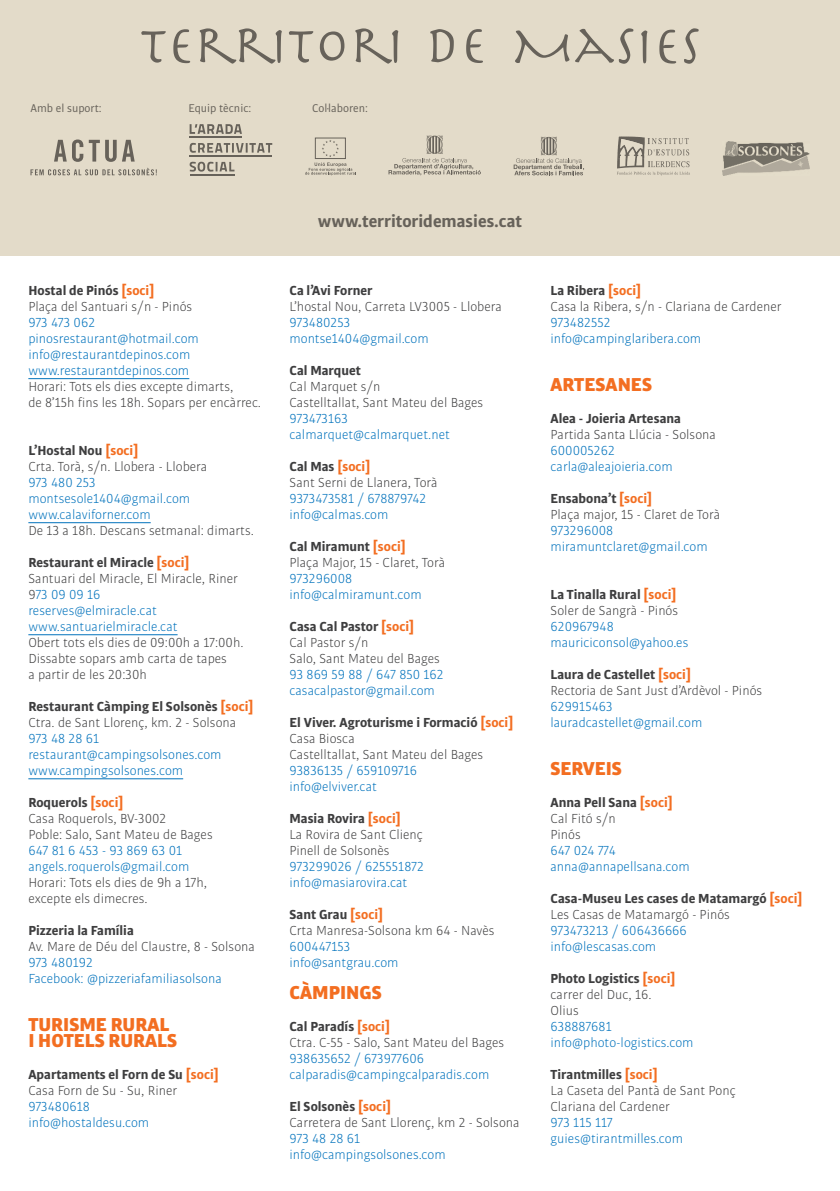
<style>
.page{position:relative;width:840px;height:1191px;background:#fff}
.page>*{position:absolute;margin:0;border:0;box-sizing:border-box;transform-origin:0 0}
.t1{font:900 20px/16px "Bulo";color:#f36e21}
.t2{font:700 18px "Bulo";color:#67625a}
.t3{font:300 14px/16px "Bulo";color:#3e3e3f}
.t4{font:300 14px/16px "Bulo";color:#0072bc}
.t5{font:700 14px/16px "Bulo";color:#3e3e3f}
.t6{font:12px "Bulo";color:#67625a}
.s1{font-weight:700}
.s2{font-weight:700;color:#f36e21}
.s3{font-weight:700;color:#3e3e3f}
.s4{color:#3e3e3f}
.s5{color:#f36e21}
.s6{font-weight:300}
</style>
<div class="page">
<div style="left:0;top:0;width:839px;height:255px;background:#e3dbc9"></div>
<hr style="left:28px;top:378px;width:161px;height:1px;background:#0072bc">
<hr style="left:28px;top:522px;width:123px;height:1px;background:#0072bc">
<hr style="left:28px;top:634px;width:149px;height:1px;background:#0072bc">
<hr style="left:28px;top:778px;width:155px;height:1px;background:#0072bc">
<svg style="left:54px;top:139px;width:81px;height:23px"></svg>
<svg style="left:30px;top:168px;width:127px;height:7px"></svg>
<svg style="left:189px;top:124px;width:53px;height:10px"></svg>
<hr style="left:189px;top:136px;width:53px;height:2px;background:#67625a">
<hr style="left:189px;top:155px;width:83px;height:1px;background:#67625a">
<svg style="left:189px;top:143px;width:83px;height:10px"></svg>
<hr style="left:189px;top:174px;width:45px;height:1px;background:#67625a">
<svg style="left:189px;top:162px;width:45px;height:10px"></svg>
<svg style="left:513px;top:137px;width:70px;height:38px"></svg>
<div style="left:315px;top:138px;width:30px;height:21px;border:1px solid #67625a"></div>
<svg style="left:305px;top:140px;width:51px;height:35px"></svg>
<svg style="left:388px;top:135px;width:92px;height:40px"></svg>
<svg style="left:617px;top:136px;width:72px;height:39px"></svg>
<img style="left:722px;top:141px;width:87px;height:34px">
<svg style="left:141px;top:31px;width:25px;height:32px"></svg>
<svg style="left:173px;top:29px;width:17px;height:34px"></svg>
<svg style="left:199px;top:28px;width:82px;height:36px"></svg>
<svg style="left:289px;top:31px;width:24px;height:32px"></svg>
<svg style="left:319px;top:31px;width:25px;height:30px"></svg>
<svg style="left:355px;top:28px;width:43px;height:36px"></svg>
<svg style="left:430px;top:29px;width:23px;height:33px"></svg>
<svg style="left:466px;top:29px;width:16px;height:34px"></svg>
<svg style="left:659px;top:30px;width:16px;height:34px"></svg>
<svg style="left:515px;top:28px;width:118px;height:36px"></svg>
<svg style="left:641px;top:30px;width:6px;height:33px"></svg>
<svg style="left:684px;top:28px;width:14px;height:36px"></svg>
<p class="t6" style="left:30px;top:101px;width:73px">Amb el suport:</p>
<p class="t6" style="left:188px;top:101px;width:64px">Equip tècnic:</p>
<p class="t6" style="left:312px;top:101px;width:57px">Col·laboren:</p>
<p class="t3" style="left:28px;top:282px;width:165px"><span class="s1">Hostal de Pinós</span> <span class="s2">[soci]<br></span>Plaça del Santuari s/n - Pinós</p>
<p class="t4" style="left:28px;top:314px;width:172px">973 473 062 pinosrestaurant@hotmail.com info@restaurantdepinos.com www.restaurantdepinos.com</p>
<p class="t3" style="left:28px;top:378px;width:234px">Horari: Tots els dies excepte dimarts,<br>de 8’15h fins les 18h. Sopars per encàrrec.</p>
<p class="t3" style="left:28px;top:442px;width:180px"><span class="s1">L’Hostal Nou</span> <span class="s2">[soci]<br></span>Crta. Torà, s/n. Llobera - Llobera</p>
<p class="t4" style="left:28px;top:474px;width:163px">973 480 253 montsesole1404@gmail.com www.calaviforner.com</p>
<p class="t3" style="left:28px;top:522px;width:227px">De 13 a 18h. Descans setmanal: dimarts.</p>
<p class="t4" style="left:28px;top:554px;width:211px"><span class="s3">Restaurant el Miracle</span> <span class="s2">[soci]<br></span><span class="s4">Santuari del Miracle, El Miracle, Riner<br>9</span>73 09 09 16<br>reserves@elmiracle.cat www.santuarielmiracle.cat</p>
<p class="t3" style="left:28px;top:634px;width:217px">Obert tots els dies de 09:00h a 17:00h.<br>Dissabte sopars amb carta de tapes<br>a partir de les 20:30h</p>
<p class="t3" style="left:28px;top:698px;width:226px"><span class="s1">Restaurant Càmping El Solsonès</span> <span class="s2">[soci]<br></span>Ctra. de Sant Llorenç, km. 2 - Solsona</p>
<p class="t4" style="left:28px;top:730px;width:195px">973 48 28 61 restaurant@campingsolsones.com www.campingsolsones.com</p>
<p class="t3" style="left:28px;top:794px;width:186px"><span class="s1">Roquerols</span> <span class="s2">[soci]<br></span>Casa Roquerols, BV-3002<br>Poble: Salo, Sant Mateu de Bages</p>
<p class="t4" style="left:28px;top:842px;width:162px">647 81 6 453 - 93 869 63 01 angels.roquerols@gmail.com</p>
<p class="t3" style="left:28px;top:874px;width:180px">Horari: Tots els dies de 9h a 17h, excepte els dimecres.</p>
<p class="t5" style="left:28px;top:922px;width:107px">Pizzeria la Família</p>
<p class="t3" style="left:28px;top:938px;width:228px">Av. Mare de Déu del Claustre, 8 - Solsona</p>
<p class="t4" style="left:28px;top:954px;width:195px">973 480192<br>Facebook: @pizzeriafamiliasolsona</p>
<h1 class="t1" style="left:28px;top:1015px;width:150px">TURISME RURAL<br>I HOTELS RURALS</h1>
<p class="t5" style="left:28px;top:1066px;width:192px">Apartaments el Forn de Su <span class="s5">[soci]<br></span><span class="s6">Casa Forn de Su - Su, Riner</span></p>
<p class="t4" style="left:28px;top:1098px;width:122px">973480618 info@hostaldesu.com</p>
<p class="t2" style="left:317px;top:209px;width:206px">www.territoridemasies.cat</p>
<p class="t5" style="left:289px;top:282px;width:85px">Ca l’Avi Forner</p>
<p class="t3" style="left:289px;top:298px;width:214px">L’hostal Nou, Carreta LV3005 - Llobera</p>
<p class="t4" style="left:289px;top:314px;width:141px">973480253 montse1404@gmail.com</p>
<p class="t5" style="left:289px;top:362px;width:73px">Cal Marquet</p>
<p class="t3" style="left:289px;top:378px;width:195px">Cal Marquet s/n<br>Castelltallat, Sant Mateu del Bages</p>
<p class="t4" style="left:289px;top:410px;width:162px">973473163 calmarquet@calmarquet.net</p>
<p class="t3" style="left:289px;top:458px;width:150px"><span class="s1">Cal Mas</span> <span class="s2">[soci]<br></span>Sant Serni de Llanera, Torà</p>
<p class="t4" style="left:289px;top:490px;width:138px">9373473581 / 678879742 info@calmas.com</p>
<p class="t3" style="left:289px;top:538px;width:157px"><span class="s1">Cal Miramunt</span> <span class="s2">[soci]<br></span>Plaça Major, 15 - Claret, Torà</p>
<p class="t4" style="left:289px;top:570px;width:134px">973296008 info@calmiramunt.com</p>
<p class="t3" style="left:289px;top:618px;width:152px"><span class="s1">Casa Cal Pastor</span> <span class="s2">[soci]<br></span>Cal Pastor s/n<br>Salo, Sant Mateu del Bages</p>
<p class="t4" style="left:289px;top:666px;width:156px">93 869 59 88 / 647 850 162 casacalpastor@gmail.com</p>
<p class="t3" style="left:289px;top:714px;width:225px"><span class="s1">El Viver. Agroturisme i Formació</span> <span class="s2">[soci]<br></span>Casa Biosca<br>Castelltallat, Sant Mateu del Bages</p>
<p class="t4" style="left:289px;top:762px;width:129px">93836135 / 659109716 info@elviver.cat</p>
<p class="t3" style="left:289px;top:810px;width:135px"><span class="s1">Masia Rovira</span> <span class="s2">[soci]<br></span>La Rovira de Sant Clienç<br>Pinell de Solsonès</p>
<p class="t4" style="left:289px;top:858px;width:136px">973299026 / 625551872 info@masiarovira.cat</p>
<p class="t3" style="left:289px;top:906px;width:206px"><span class="s1">Sant Grau</span> <span class="s2">[soci]<br></span>Crta Manresa-Solsona km 64 - Navès</p>
<p class="t4" style="left:289px;top:938px;width:110px">600447153 info@santgrau.com</p>
<h1 class="t1" style="left:289px;top:983px;width:94px">CÀMPINGS</h1>
<p class="t3" style="left:289px;top:1018px;width:216px"><span class="s1">Cal Paradís</span> <span class="s2">[soci]<br></span>Ctra. C-55 - Salo, Sant Mateu del Bages</p>
<p class="t4" style="left:289px;top:1050px;width:201px">938635652 / 673977606 calparadis@campingcalparadis.com</p>
<p class="t3" style="left:289px;top:1098px;width:231px"><span class="s1">El Solsonès</span> <span class="s2">[soci]<br></span>Carretera de Sant Llorenç, km 2 - Solsona</p>
<p class="t4" style="left:289px;top:1130px;width:158px">973 48 28 61 info@campingsolsones.com</p>
<p class="t3" style="left:550px;top:282px;width:232px"><span class="s1">La Ribera</span> <span class="s2">[soci]<br></span>Casa la Ribera, s/n - Clariana de Cardener</p>
<p class="t4" style="left:550px;top:314px;width:152px">973482552 info@campinglaribera.com</p>
<h1 class="t1" style="left:550px;top:375px;width:103px">ARTESANES</h1>
<p class="t5" style="left:550px;top:410px;width:132px">Alea - Joieria Artesana</p>
<p class="t3" style="left:550px;top:426px;width:167px">Partida Santa Llúcia - Solsona</p>
<p class="t4" style="left:550px;top:442px;width:124px">600005262 carla@aleajoieria.com</p>
<p class="t3" style="left:550px;top:490px;width:171px"><span class="s1">Ensabona’t</span> <span class="s2">[soci]<br></span>Plaça major, 15 - Claret de Torà</p>
<p class="t4" style="left:550px;top:522px;width:159px">973296008 miramuntclaret@gmail.com</p>
<p class="t3" style="left:550px;top:586px;width:129px"><span class="s1">La Tinalla Rural</span> <span class="s2">[soci]<br></span>Soler de Sangrà - Pinós</p>
<p class="t4" style="left:550px;top:618px;width:139px">620967948 mauriciconsol@yahoo.es</p>
<p class="t3" style="left:550px;top:666px;width:213px"><span class="s1">Laura de Castellet</span> <span class="s2">[soci]<br></span>Rectoria de Sant Just d’Ardèvol - Pinós</p>
<p class="t4" style="left:550px;top:698px;width:153px">629915463 lauradcastellet@gmail.com</p>
<h1 class="t1" style="left:550px;top:759px;width:73px">SERVEIS</h1>
<p class="t3" style="left:550px;top:794px;width:124px"><span class="s1">Anna Pell Sana</span> <span class="s2">[soci]<br></span>Cal Fitó s/n<br>Pinós</p>
<p class="t4" style="left:550px;top:842px;width:141px">647 024 774 anna@annapellsana.com</p>
<p class="t5" style="left:550px;top:890px;width:253px">Casa-Museu Les cases de Matamargó <span class="s5">[soci]<br></span><span class="s6">Les Casas de Matamargó - Pinós</span></p>
<p class="t4" style="left:550px;top:922px;width:138px">973473213 / 606436666 info@lescasas.com</p>
<p class="t3" style="left:550px;top:970px;width:126px"><span class="s1">Photo Logistics</span> <span class="s2">[soci] </span>carrer del Duc, 16.<br>Olius</p>
<p class="t4" style="left:550px;top:1018px;width:144px">638887681 info@photo-logistics.com</p>
<p class="t3" style="left:550px;top:1066px;width:187px"><span class="s1">Tirantmilles</span> <span class="s2">[soci]<br></span>La Caseta del Pantà de Sant Ponç<br>Clariana del Cardener</p>
<p class="t4" style="left:550px;top:1114px;width:134px">973 115 117 guies@tirantmilles.com</p>
</div>
